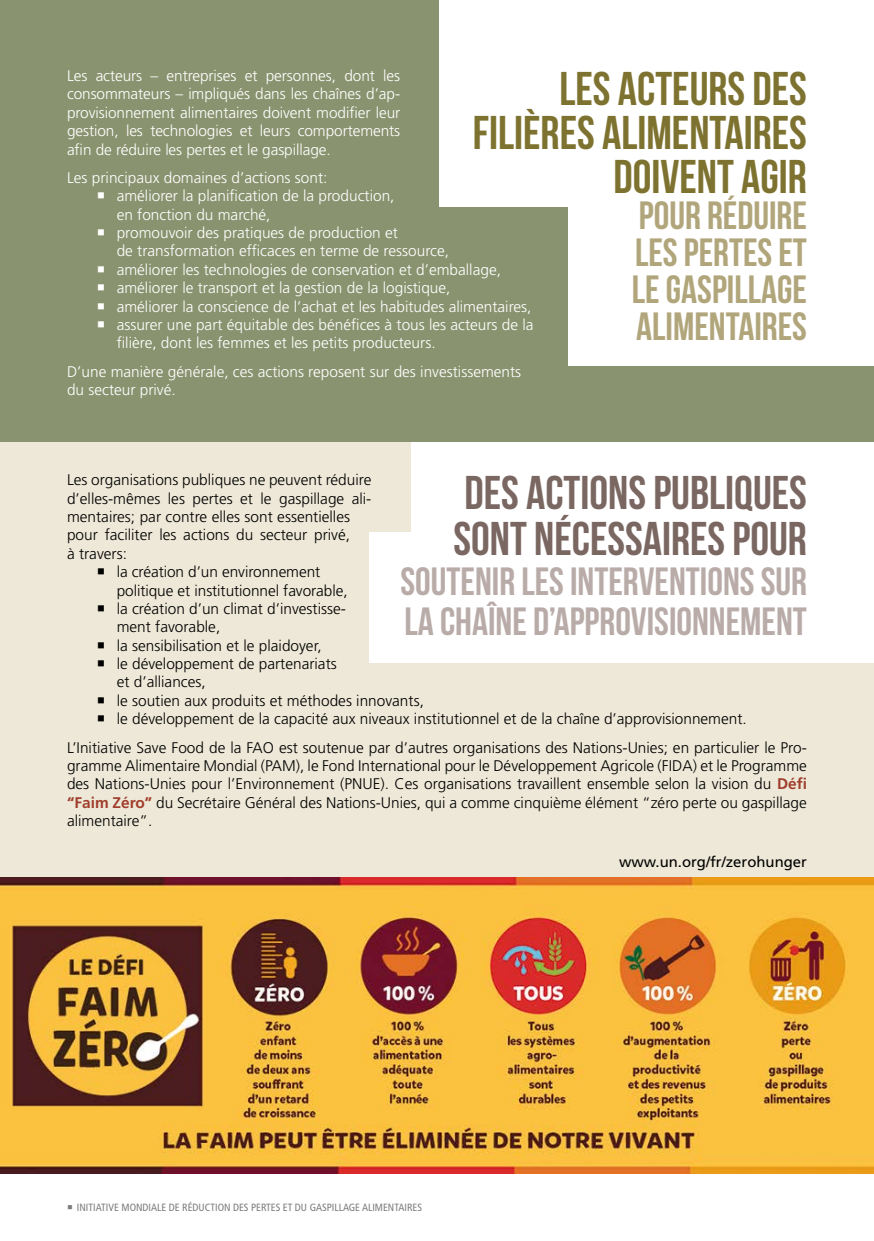
<style>
.page{position:relative;width:874px;height:1241px;background:#fff}
.page>*{position:absolute;margin:0;border:0;box-sizing:border-box;transform-origin:0 0}
.t1{font:47.25px/43.8px "Bebas Neue";color:#7d722f;text-align:right}
.t2{font:47.25px/45.5px "Bebas Neue";color:#7a6761}
.t3{font:39.38px/40.2px "Bebas Neue";color:#b9aca8}
.t4{font:39.38px/36.8px "Bebas Neue";color:#b1a67b;text-align:justify}
.t5{font:300 15.4px/18.4px "Frutiger LT Std";color:#000;text-align:justify}
.t6{font:300 15.4px/18.4px "Frutiger LT Std";color:#fff}
.t7{font:14.88px "Frutiger LT Std";color:#000}
.t8{font:condensed 10.5px "Frutiger LT Std";color:#7b7c7e}
.s1{font-weight:700;color:#a13d2c}
</style>
<div class="page">
<div style="left:0;top:432px;width:873px;height:472px;background:#ede8d7"></div>
<div style="left:411px;top:425px;width:462px;height:125px;background:#fff"></div>
<div style="left:370px;top:532px;width:503px;height:130px;background:#fff"></div>
<div style="left:0;top:0;width:873px;height:441px;background:#8a936f"></div>
<img style="left:0;top:877px;width:873px;height:296px">
<div style="left:440px;top:0;width:433px;height:207px;background:#fff"></div>
<div style="left:567px;top:197px;width:306px;height:168px;background:#fff"></div>
<p class="t6" style="left:67px;top:67px;width:334px;text-align:justify">Les acteurs – entreprises et personnes, dont les consommateurs – impliqués dans les chaînes d’ap&shy;provisionnement alimentaires doivent modifier leur gestion, les technologies et leurs comportements afin de réduire les pertes et le gaspillage.</p>
<p class="t6" style="left:117px;top:169px;width:418px;text-indent:-50px">Les principaux domaines d’actions sont:<br>améliorer la planification de la production,<br>en fonction du marché,<br>promouvoir des pratiques de production et<br>de transformation efficaces en terme de ressource,<br>améliorer les technologies de conservation et d’emballage, améliorer le transport et la gestion de la logistique,<br>améliorer la conscience de l’achat et les habitudes alimentaires, assurer une part équitable des bénéfices à tous les acteurs de la filière, dont les femmes et les petits producteurs.</p>
<p class="t6" style="left:67px;top:362px;width:455px">D’une manière générale, ces actions reposent sur des investissements du secteur privé.</p>
<h1 class="t1" style="left:472px;top:66px;width:335px">LES ACTEURS DES<br>FILIÈRES ALIMENTAIRES<br>DOIVENT AGIR</h1>
<h2 class="t4" style="left:631px;top:197px;width:176px">POUR RÉDUIRE LES PERTES ET LE GASPILLAGE ALIMENTAIRES</h2>
<p class="t5" style="left:67px;top:471px;width:306px">Les organisations publiques ne peuvent réduire</p>
<p class="t5" style="left:67px;top:489px;width:306px">d’elles-mêmes les pertes et le gaspillage ali-</p>
<p class="t5" style="left:67px;top:507px;width:284px">mentaires; par contre elles sont essentielles</p>
<p class="t5" style="left:67px;top:526px;width:284px">pour faciliter les actions du secteur privé,</p>
<p class="t5" style="left:67px;top:544px;width:61px">à travers:</p>
<p class="t5" style="left:117px;top:562px;width:205px">la création d’un environnement</p>
<p class="t5" style="left:117px;top:581px;width:232px">politique et institutionnel favorable,</p>
<p class="t5" style="left:117px;top:599px;width:231px">la création d’un climat d’investisse-</p>
<p class="t5" style="left:117px;top:618px;width:105px">ment favorable,</p>
<p class="t5" style="left:117px;top:636px;width:206px">la sensibilisation et le plaidoyer,</p>
<p class="t5" style="left:117px;top:654px;width:221px">le développement de partenariats</p>
<p class="t5" style="left:117px;top:673px;width:90px">et d’alliances,</p>
<p class="t5" style="left:117px;top:691px;width:308px">le soutien aux produits et méthodes innovants,</p>
<p class="t5" style="left:117px;top:709px;width:631px">le développement de la capacité aux niveaux institutionnel et de la chaîne d’approvisionnement.</p>
<p class="t5" style="left:67px;top:738px;width:741px">L’Initiative Save Food de la FAO est soutenue par d’autres organisations des Nations-Unies; en particulier le Pro&shy;gramme Alimentaire Mondial (PAM), le Fond International pour le Développement Agricole (FIDA) et le Programme des Nations-Unies pour l’Environnement (PNUE). Ces organisations travaillent ensemble selon la vision du <span class="s1">Défi “Faim Zéro”</span> du Secrétaire Général des Nations-Unies, qui a comme cinquième élément “zéro perte ou gaspillage alimentaire”.</p>
<p class="t7" style="left:619px;top:853px;width:189px">www.un.org/fr/zerohunger</p>
<h1 class="t2" style="left:453px;top:469px;width:355px">DES ACTIONS PUBLIQUES<br>SONT NÉCESSAIRES POUR</h1>
<h2 class="t3" style="left:400px;top:560px;width:408px">SOUTENIR LES INTERVENTIONS SUR<br>LA CHAÎNE D’APPROVISIONNEMENT</h2>
<p class="t8" style="left:77px;top:1200px;width:346px">INITIATIVE MONDIALE DE RÉDUCTION DES PERTES ET DU GASPILLAGE ALIMENTAIRES</p>
</div>
